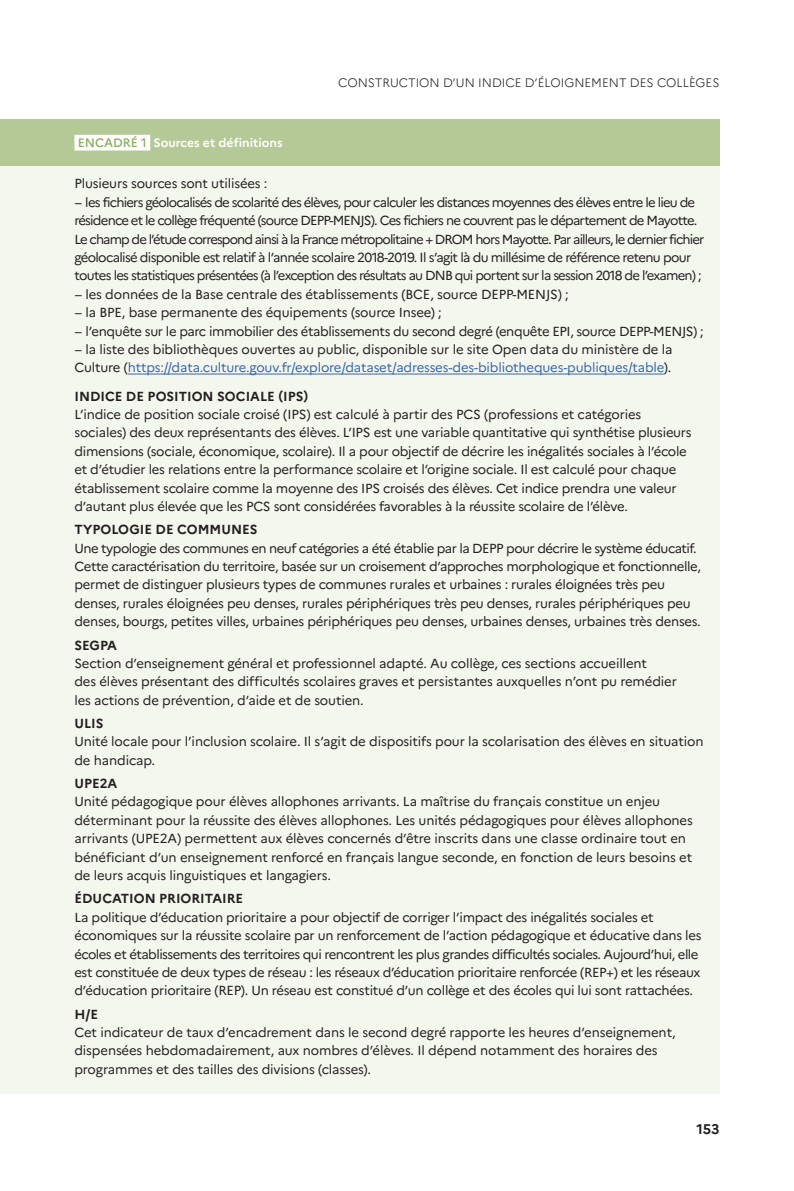
<style>
.page{position:relative;width:794px;height:1191px;background:#fff}
.page>*{position:absolute;margin:0;border:0;box-sizing:border-box;transform-origin:0 0}
.t1{font:700 14px "Marianne";color:#231f20}
.t2{font:13.12px/18.4px "Marianne";letter-spacing:-.02em;color:#231f20}
.t3{font:13.12px/18.4px "Marianne";letter-spacing:-.05em;color:#231f20}
.t4{font:700 13.12px "Marianne";color:#231f20}
.t5{font:300 12.25px "Marianne";color:#231f20}
.t6{font:700 12.25px "Marianne";color:#fff}
.s1{font-weight:500;color:#89ae5c}
.s2{color:#3566b1}
</style>
<div class="page">
<div style="left:0;top:119px;width:719px;height:974px;background:#f4f7ee"></div>
<hr style="left:128px;top:373px;width:536px;height:1px;background:#3566b1">
<div style="left:0;top:119px;width:719px;height:47px;background:#b4c996"></div>
<div style="left:74px;top:135px;width:76px;height:15px;background:#fff"></div>
<p class="t6" style="left:78px;top:135px;width:206px"><span class="s1">ENCADRÉ 1</span> Sources et définitions</p>
<p class="t5" style="left:338px;top:75px;width:383px">CONSTRUCTION D’UN INDICE D’ÉLOIGNEMENT DES COLLÈGES</p>
<p class="t3" style="left:74px;top:175px;width:631px">Plusieurs sources sont utilisées :<br>− les fichiers géolocalisés de scolarité des élèves, pour calculer les distances moyennes des élèves entre le lieu de résidence et le collège fréquenté (source DEPP-MENJS). Ces fichiers ne couvrent pas le département de Mayotte.<br>Le champ de l’étude correspond ainsi à la France métropolitaine + DROM hors Mayotte. Par ailleurs, le dernier fichier géolocalisé disponible est relatif à l’année scolaire 2018-2019. Il s’agit là du millésime de référence retenu pour toutes les statistiques présentées (à l’exception des résultats au DNB qui portent sur la session 2018 de l’examen) ; − les données de la Base centrale des établissements (BCE, source DEPP-MENJS) ;<br>− la BPE, base permanente des équipements (source Insee) ;<br>− l’enquête sur le parc immobilier des établissements du second degré (enquête EPI, source DEPP-MENJS) ; − la liste des bibliothèques ouvertes au public, disponible sur le site Open data du ministère de la Culture (<span class="s2">https://data.culture.gouv.fr/explore/dataset/adresses-des-bibliotheques-publiques/table</span>).</p>
<p class="t4" style="left:74px;top:388px;width:235px">INDICE DE POSITION SOCIALE (IPS)</p>
<p class="t2" style="left:74px;top:405px;width:619px">L’indice de position sociale croisé (IPS) est calculé à partir des PCS (professions et catégories sociales) des deux représentants des élèves. L’IPS est une variable quantitative qui synthétise plusieurs dimensions (sociale, économique, scolaire). Il a pour objectif de décrire les inégalités sociales à l’école et d’étudier les relations entre la performance scolaire et l’origine sociale. Il est calculé pour chaque établissement scolaire comme la moyenne des IPS croisés des élèves. Cet indice prendra une valeur d’autant plus élevée que les PCS sont considérées favorables à la réussite scolaire de l’élève.</p>
<p class="t4" style="left:74px;top:521px;width:184px">TYPOLOGIE DE COMMUNES</p>
<p class="t2" style="left:74px;top:539px;width:628px">Une typologie des communes en neuf catégories a été établie par la DEPP pour décrire le système éducatif.<br>Cette caractérisation du territoire, basée sur un croisement d’approches morphologique et fonctionnelle, permet de distinguer plusieurs types de communes rurales et urbaines : rurales éloignées très peu denses, rurales éloignées peu denses, rurales périphériques très peu denses, rurales périphériques peu denses, bourgs, petites villes, urbaines périphériques peu denses, urbaines denses, urbaines très denses.</p>
<p class="t4" style="left:74px;top:637px;width:44px">SEGPA</p>
<p class="t2" style="left:74px;top:654px;width:604px">Section d’enseignement général et professionnel adapté. Au collège, ces sections accueillent<br>des élèves présentant des difficultés scolaires graves et persistantes auxquelles n’ont pu remédier les actions de prévention, d’aide et de soutien.</p>
<p class="t4" style="left:74px;top:715px;width:31px">ULIS</p>
<p class="t2" style="left:74px;top:732px;width:630px">Unité locale pour l’inclusion scolaire. Il s’agit de dispositifs pour la scolarisation des élèves en situation de handicap.</p>
<p class="t4" style="left:74px;top:775px;width:44px">UPE2A</p>
<p class="t2" style="left:74px;top:792px;width:620px">Unité pédagogique pour élèves allophones arrivants. La maîtrise du français constitue un enjeu déterminant pour la réussite des élèves allophones. Les unités pédagogiques pour élèves allophones arrivants (UPE2A) permettent aux élèves concernés d’être inscrits dans une classe ordinaire tout en bénéficiant d’un enseignement renforcé en français langue seconde, en fonction de leurs besoins et de leurs acquis linguistiques et langagiers.</p>
<p class="t4" style="left:74px;top:890px;width:170px">ÉDUCATION PRIORITAIRE</p>
<p class="t2" style="left:74px;top:908px;width:628px">La politique d’éducation prioritaire a pour objectif de corriger l’impact des inégalités sociales et économiques sur la réussite scolaire par un renforcement de l’action pédagogique et éducative dans les écoles et établissements des territoires qui rencontrent les plus grandes difficultés sociales. Aujourd’hui, elle est constituée de deux types de réseau : les réseaux d’éducation prioritaire renforcée (REP+) et les réseaux d’éducation prioritaire (REP). Un réseau est constitué d’un collège et des écoles qui lui sont rattachées.</p>
<p class="t4" style="left:74px;top:1006px;width:25px">H/E</p>
<p class="t2" style="left:74px;top:1023px;width:603px">Cet indicateur de taux d’encadrement dans le second degré rapporte les heures d’enseignement, dispensées hebdomadairement, aux nombres d’élèves. Il dépend notamment des horaires des programmes et des tailles des divisions (classes).</p>
<p class="t1" style="left:696px;top:1120px;width:24px">153</p>
</div>
